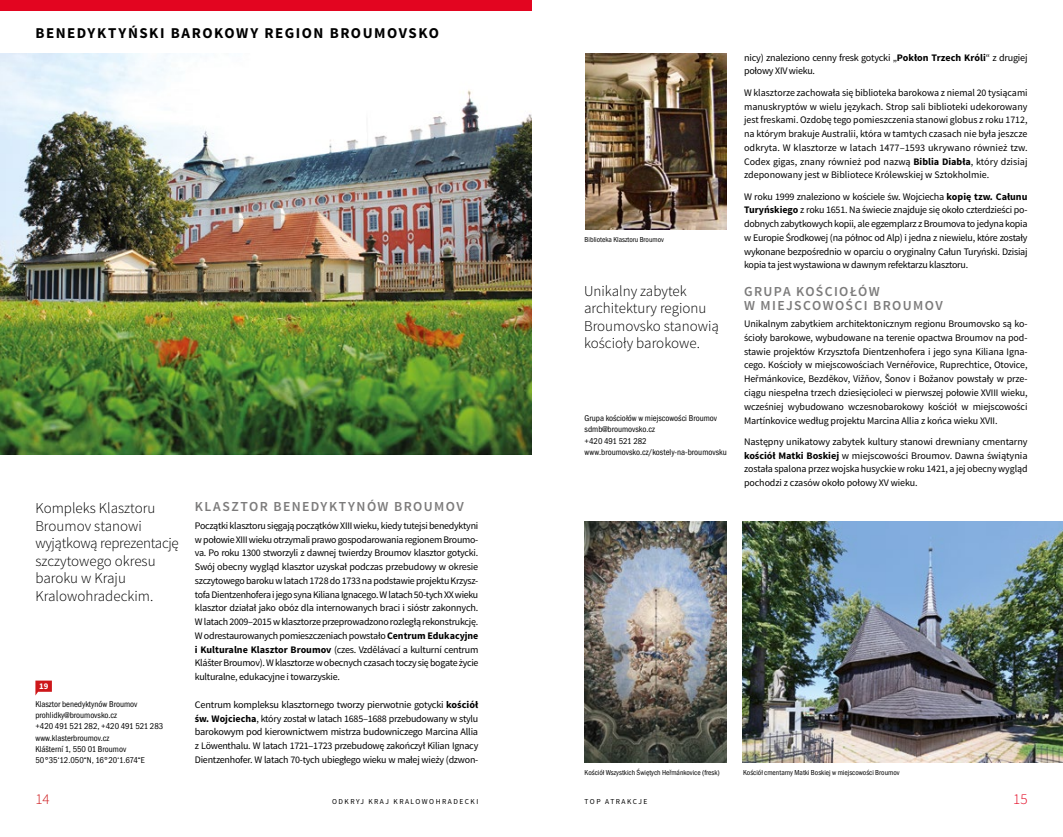
<style>
.page{position:relative;width:1063px;height:837px;background:#fff}
.page>*{position:absolute;margin:0;border:0;box-sizing:border-box;transform-origin:0 0}
.t1{font:300 15px/17.5px "Source Sans Pro";color:#000}
.t2{font:700 15px "Source Sans Pro";letter-spacing:.1em;color:#000}
.t3{font:300 15px "Source Sans Pro";color:#cd171a}
.t4{font:300 15px "Source Sans Pro";color:#e30520}
.t5{font:600 13.75px/13.8px "Source Sans Pro";letter-spacing:.1em;color:#7c7b7b}
.t6{font:10px/13.8px "Source Sans Pro";letter-spacing:-.02em;color:#000;text-align:justify}
.t7{font:condensed 8.75px/11.2px "Franklin Gothic ITCTOT";color:#000}
.t8{font:700 8.75px "Source Sans Pro";color:#fff}
.t9{font:condensed 7.5px "Franklin Gothic ITCTOT";color:#000}
.t10{font:7.5px "Source Sans Pro";letter-spacing:.2em;color:#000}
.s1{font-weight:700}
</style>
<div class="page">
<img style="left:743px;top:521px;width:320px;height:241px">
<img style="left:585px;top:53px;width:142px;height:176px">
<img style="left:585px;top:521px;width:142px;height:241px">
<div style="left:0;top:0;width:531px;height:11px;background:#e30520"></div>
<img style="left:0;top:53px;width:531px;height:401px">
<svg style="left:35px;top:680px;width:17px;height:15px"></svg>
<h1 class="t2" style="left:35px;top:23px;width:405px">BENEDYKTYŃSKI BAROKOWY REGION BROUMOVSKO</h1>
<h1 class="t1" style="left:35px;top:499px;width:145px">Kompleks Klasztoru<br>Broumov stanowi wyjątkową reprezentację szczytowego okresu baroku w Kraju<br>Kralowohradeckim.</h1>
<p class="t8" style="left:39px;top:680px;width:11px">19</p>
<p class="t7" style="left:35px;top:698px;width:129px">Klasztor benedyktynów Broumov prohlidky@broumovsko.cz<br>+420 491 521 282, +420 491 521 283 www.klasterbroumov.cz<br>Klášterní 1, 550 01 Broumov<br>50°35‘12.050“N, 16°20‘1.674“E</p>
<h2 class="t5" style="left:195px;top:500px;width:270px">KLASZTOR BENEDYKTYNÓW BROUMOV</h2>
<p class="t6" style="left:195px;top:518px;width:285px">Początki klasztoru sięgają początków XIII wieku, kiedy tutejsi benedyktyni w połowie XIII wieku otrzymali prawo gospodarowania regionem Broumo&shy;va. Po roku 1300 stworzyli z dawnej twierdzy Broumov klasztor gotycki.<br>Swój obecny wygląd klasztor uzyskał podczas przebudowy w okresie szczytowego baroku w latach 1728 do 1733 na podstawie projektu Krzysz&shy;tofa Dientzenhofera i jego syna Kiliana Ignacego. W latach 50-tych XX wieku klasztor działał jako obóz dla internowanych braci i sióstr zakonnych.<br>W latach 2009‒2015 w klasztorze przeprowadzono rozległą rekonstrukcję.<br>W odrestaurowanych pomieszczeniach powstało <span class="s1">Centrum Edukacyjne i Kulturalne Klasztor Broumov</span> (czes. Vzdělávací a kulturní centrum Klášter Broumov). W klasztorze w obecnych czasach toczy się bogate życie kulturalne, edukacyjne i towarzyskie.</p>
<p class="t6" style="left:195px;top:697px;width:285px">Centrum kompleksu klasztornego tworzy pierwotnie gotycki <span class="s1">kościół św. Wojciecha</span>, który został w latach 1685‒1688 przebudowany w stylu barokowym pod kierownictwem mistrza budowniczego Marcina Allia z Löwenthalu. W latach 1721‒1723 przebudowę zakończył Kilian Ignacy Dientzenhofer. W latach 70-tych ubiegłego wieku w małej wieży (dzwon-</p>
<p class="t9" style="left:585px;top:235px;width:81px">Biblioteka Klasztoru Broumov</p>
<h1 class="t1" style="left:584px;top:282px;width:136px">Unikalny zabytek architektury regionu<br>Broumovsko stanowią kościoły barokowe.</h1>
<p class="t7" style="left:585px;top:412px;width:144px">Grupa kościołów w miejscowości Broumov sdmb@broumovsko.cz<br>+420 491 521 282 www.broumovsko.cz/kostely-na-broumovsku</p>
<p class="t6" style="left:744px;top:51px;width:285px">nicy) znaleziono cenny fresk gotycki „<span class="s1">Pokłon Trzech Króli</span>“ z drugiej połowy XIV wieku.</p>
<p class="t6" style="left:744px;top:86px;width:285px">W klasztorze zachowała się biblioteka barokowa z niemal 20 tysiącami manuskryptów w wielu językach. Strop sali biblioteki udekorowany jest freskami. Ozdobę tego pomieszczenia stanowi globus z roku 1712, na którym brakuje Australii, która w tamtych czasach nie była jeszcze odkryta. W klasztorze w latach 1477‒1593 ukrywano również tzw.<br>Codex gigas, znany również pod nazwą <span class="s1">Biblia Diabła</span>, który dzisiaj zdeponowany jest w Bibliotece Królewskiej w Sztokholmie.</p>
<p class="t6" style="left:744px;top:189px;width:285px">W roku 1999 znaleziono w kościele św. Wojciecha <span class="s1">kopię tzw. Całunu Turyńskiego</span> z roku 1651. Na świecie znajduje się około czterdzieści po&shy;dobnych zabytkowych kopii, ale egzemplarz z Broumova to jedyna kopia w Europie Środkowej (na północ od Alp) i jedna z niewielu, które zostały wykonane bezpośrednio w oparciu o oryginalny Całun Turyński. Dzisiaj kopia ta jest wystawiona w dawnym refektarzu klasztoru.</p>
<h2 class="t5" style="left:744px;top:285px;width:200px">GRUPA KOŚCIOŁÓW<br>W MIEJSCOWOŚCI BROUMOV</h2>
<p class="t6" style="left:744px;top:317px;width:285px">Unikalnym zabytkiem architektonicznym regionu Broumovsko są ko&shy;ścioły barokowe, wybudowane na terenie opactwa Broumov na pod&shy;stawie projektów Krzysztofa Dientzenhofera i jego syna Kiliana Igna&shy;cego. Kościoły w miejscowościach Vernéřovice, Ruprechtice, Otovice, Heřmánkovice, Bezděkov, Vižňov, Šonov i Božanov powstały w prze&shy;ciągu niespełna trzech dziesięcioleci w pierwszej połowie XVIII wieku, wcześniej wybudowano wczesnobarokowy kościół w miejscowości Martínkovice według projektu Marcina Allia z końca wieku XVII.</p>
<p class="t6" style="left:744px;top:434px;width:285px">Następny unikatowy zabytek kultury stanowi drewniany cmentarny <span class="s1">kościół Matki Boskiej</span> w miejscowości Broumov. Dawna świątynia została spalona przez wojska husyckie w roku 1421, a jej obecny wygląd pochodzi z czasów około połowy XV wieku.</p>
<p class="t9" style="left:585px;top:768px;width:137px">Kościół Wszystkich Świętych Heřmánkovice (fresk)</p>
<p class="t9" style="left:743px;top:768px;width:158px">Kościół cmentarny Matki Boskiej w miejscowości Broumov</p>
<h1 class="t3" style="left:35px;top:789px;width:16px">14</h1>
<p class="t10" style="left:332px;top:796px;width:148px">ODKRYJ KRAJ KRALOWOHRADECKI</p>
<p class="t10" style="left:585px;top:796px;width:64px">TOP ATRAKCJE</p>
<h1 class="t4" style="left:1013px;top:789px;width:16px">15</h1>
</div>
